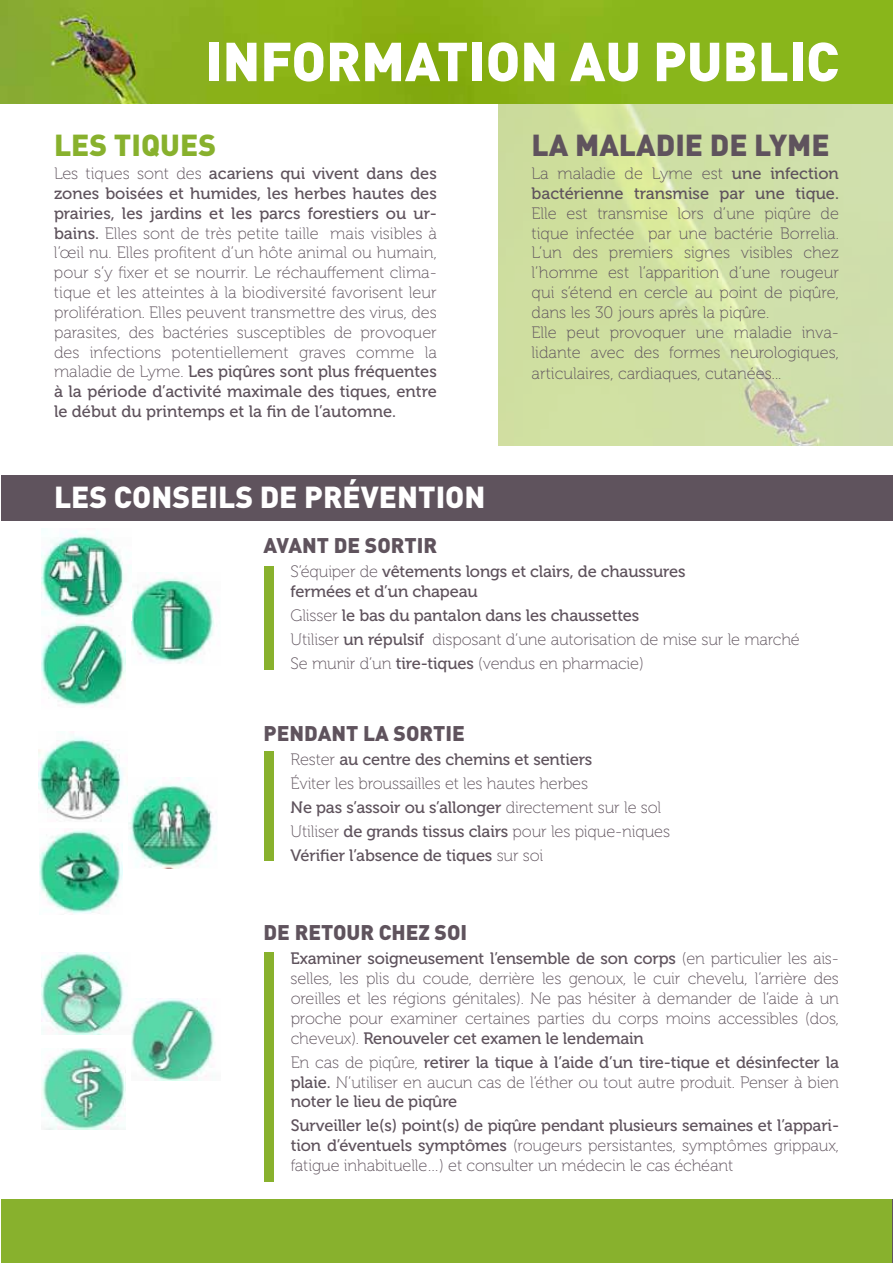
<style>
.page{position:relative;width:893px;height:1263px;background:#fff}
.page>*{position:absolute;margin:0;border:0;box-sizing:border-box;transform-origin:0 0}
.t1{font:900 54px "DIN";color:#fff}
.t2{font:900 30px "DIN";color:#fff}
.t3{font:900 30px "DIN";color:#5f535d}
.t4{font:900 30px "DIN";color:#88b12d}
.t5{font:900 21px "DIN";color:#5f535d}
.t6{font:16.5px/19.8px "Museo 100";letter-spacing:-.01em;color:#5f535d;text-align:justify}
.t7{font:16.5px/19.8px "Museo 500";letter-spacing:-.01em;color:#5f535d;text-align:justify}
.s1{font-family:"Museo 100"}
.s2{font-family:"Museo 500"}
</style>
<div class="page">
<div style="left:1px;top:475px;width:892px;height:46px;background:#5f535d"></div>
<img style="left:499px;top:103px;width:394px;height:342px">
<div style="left:0;top:0;width:893px;height:103px;background:#89b61b"></div>
<img style="left:0;top:0;width:517px;height:103px">
<img style="left:131px;top:577px;width:83px;height:87px">
<img style="left:42px;top:529px;width:82px;height:88px">
<img style="left:42px;top:617px;width:83px;height:90px">
<img style="left:128px;top:777px;width:89px;height:92px">
<img style="left:38px;top:735px;width:90px;height:87px">
<img style="left:39px;top:829px;width:84px;height:85px">
<img style="left:131px;top:998px;width:84px;height:82px">
<img style="left:41px;top:952px;width:86px;height:82px">
<img style="left:42px;top:1049px;width:84px;height:80px">
<div style="left:1px;top:1199px;width:892px;height:64px;background:#88b12d"></div>
<div style="left:264px;top:566px;width:10px;height:103px;background:#88b12d"></div>
<div style="left:264px;top:751px;width:10px;height:109px;background:#88b12d"></div>
<div style="left:264px;top:952px;width:10px;height:230px;background:#88b12d"></div>
<hr style="left:892px;top:1199px;width:1px;height:64px;background:#5f535d">
<h1 class="t1" style="left:205px;top:26px;width:635px">INFORMATION AU PUBLIC</h1>
<h2 class="t4" style="left:54px;top:125px;width:164px">LES TIQUES</h2>
<h2 class="t3" style="left:532px;top:125px;width:300px">LA MALADIE DE LYME</h2>
<p class="t7" style="left:54px;top:164px;width:384px"><span class="s1">Les tiques sont des</span> acariens qui vivent dans des zones boisées et humides, les herbes hautes des prairies, les jardins et les parcs forestiers ou ur-</p>
<p class="t6" style="left:54px;top:224px;width:384px"><span class="s2">bains.</span> Elles sont de très petite taille mais visibles à l’œil nu. Elles profitent d’un hôte animal ou humain, pour s’y fixer et se nourrir. Le réchauffement clima&shy;tique et les atteintes à la biodiversité favorisent leur prolifération. Elles peuvent transmettre des virus, des parasites, des bactéries susceptibles de provoquer des infections potentiellement graves comme la</p>
<p class="t7" style="left:54px;top:362px;width:384px"><span class="s1">maladie de Lyme.</span> Les piqûres sont plus fréquentes à la période d’activité maximale des tiques, entre le début du printemps et la fin de l’automne.</p>
<h2 class="t2" style="left:54px;top:477px;width:433px">LES CONSEILS DE PRÉVENTION</h2>
<p class="t6" style="left:531px;top:164px;width:309px">La maladie de Lyme est <span class="s2">une infection</span></p>
<p class="t7" style="left:531px;top:184px;width:309px">bactérienne transmise par une tique.</p>
<p class="t6" style="left:531px;top:204px;width:309px;text-align:left">Elle est transmise lors d’une piqûre de tique infectée par une bactérie Borrelia.<br>L’un des premiers signes visibles chez l’homme est l’apparition d’une rougeur qui s’étend en cercle au point de piqûre, dans les 30 jours après la piqûre.<br>Elle peut provoquer une maladie inva&shy;lidante avec des formes neurologiques,</p>
<p class="t6" style="left:532px;top:364px;width:251px">articulaires, cardiaques, cutanées...</p>
<p class="t5" style="left:264px;top:531px;width:175px">AVANT DE SORTIR</p>
<p class="t7" style="left:291px;top:562px;width:396px;text-indent:-27px"><span class="s1">• S’équiper de</span> vêtements longs et clairs, de chaussures fermées et d’un chapeau</p>
<p class="t7" style="left:264px;top:605px;width:377px"><span class="s1">• Glisser</span> le bas du pantalon dans les chaussettes</p>
<p class="t6" style="left:264px;top:630px;width:538px">• Utiliser <span class="s2">un répulsif</span> disposant d’une autorisation de mise sur le marché</p>
<p class="t6" style="left:264px;top:654px;width:382px">• Se munir d’un <span class="s2">tire-tiques</span> (vendus en pharmacie)</p>
<p class="t5" style="left:264px;top:719px;width:203px">PENDANT LA SORTIE</p>
<p class="t7" style="left:264px;top:750px;width:330px"><span class="s1">• Rester</span> au centre des chemins et sentiers</p>
<p class="t6" style="left:264px;top:774px;width:326px">• Éviter les broussailles et les hautes herbes</p>
<p class="t7" style="left:264px;top:798px;width:399px">• Ne pas s’assoir ou s’allonger <span class="s1">directement sur le sol</span></p>
<p class="t6" style="left:264px;top:822px;width:408px">• Utiliser <span class="s2">de grands tissus clairs</span> pour les pique-niques</p>
<p class="t7" style="left:264px;top:846px;width:281px">• Vérifier l’absence de tiques <span class="s1">sur soi</span></p>
<p class="t5" style="left:264px;top:919px;width:205px">DE RETOUR CHEZ SOI</p>
<p class="t7" style="left:264px;top:949px;width:577px">• Examiner soigneusement l’ensemble de son corps <span class="s1">(en particulier les ais-</span></p>
<p class="t6" style="left:291px;top:969px;width:550px">selles, les plis du coude, derrière les genoux, le cuir chevelu, l’arrière des oreilles et les régions génitales). Ne pas hésiter à demander de l’aide à un proche pour examiner certaines parties du corps moins accessibles (dos,</p>
<p class="t7" style="left:291px;top:1028px;width:355px"><span class="s1">cheveux).</span> Renouveler cet examen le lendemain</p>
<p class="t7" style="left:264px;top:1052px;width:577px"><span class="s1">• En cas de piqûre,</span> retirer la tique à l’aide d’un tire-tique et désinfecter la</p>
<p class="t6" style="left:291px;top:1072px;width:550px"><span class="s2">plaie.</span> N’utiliser en aucun cas de l’éther ou tout autre produit. Penser à bien</p>
<p class="t7" style="left:291px;top:1092px;width:168px">noter le lieu de piqûre</p>
<p class="t7" style="left:264px;top:1116px;width:577px">• Surveiller le(s) point(s) de piqûre pendant plusieurs semaines et l’appari-</p>
<p class="t6" style="left:291px;top:1136px;width:550px"><span class="s2">tion d’éventuels symptômes</span> (rougeurs persistantes, symptômes grippaux, fatigue inhabituelle…) et consulter un médecin le cas échéant</p>
</div>
